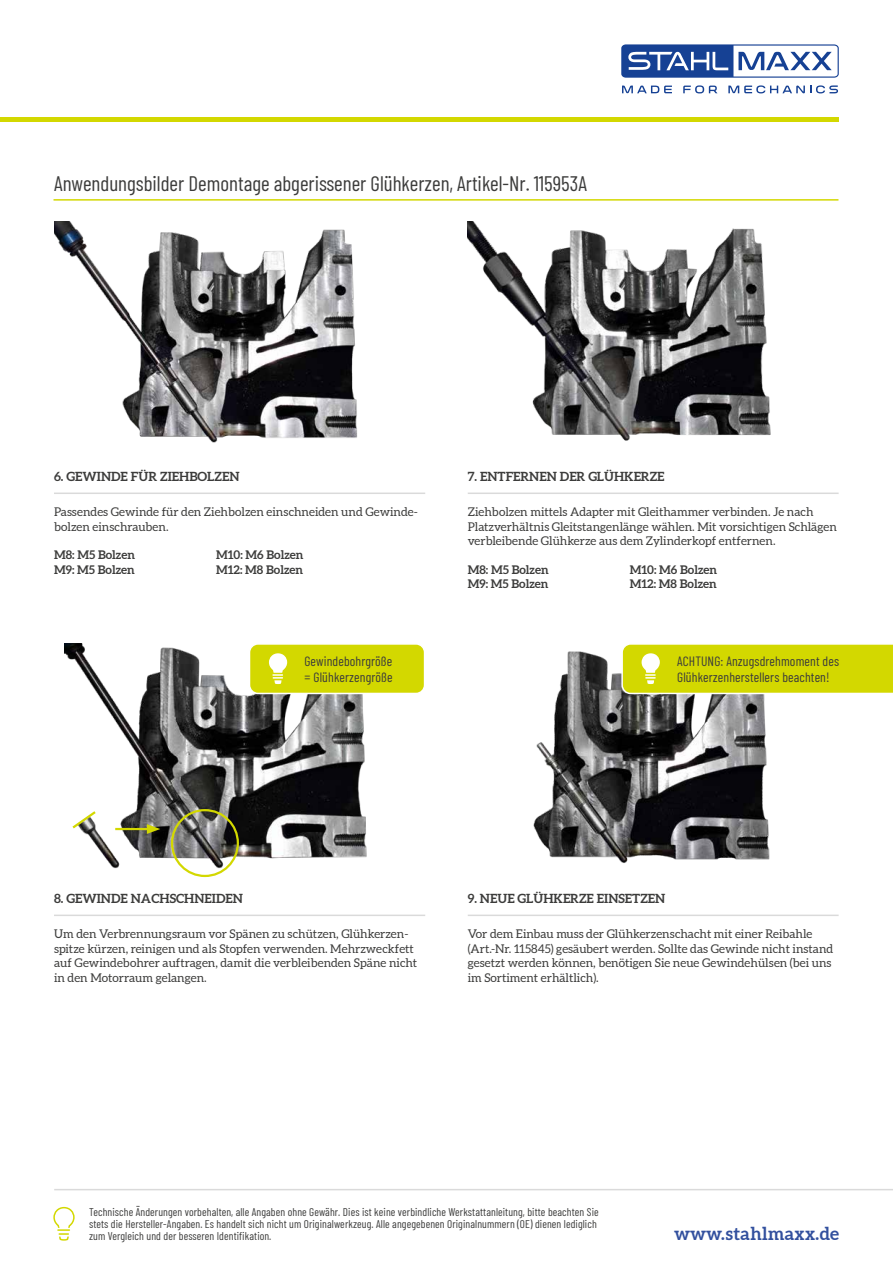
<style>
.page{position:relative;width:893px;height:1263px;background:#fff}
.page>*{position:absolute;margin:0;border:0;box-sizing:border-box;transform-origin:0 0}
.t1{font:21px "Barlow Condensed";color:#3c3c3b}
.t2{font:700 18px "Aleo";letter-spacing:.02em;color:#32509e}
.t3{font:13.5px "Barlow Condensed";letter-spacing:.01em;color:#3c3c3b}
.t4{font:700 12.75px "Aleo";color:#3c3c3b}
.t5{font:12px/14.4px "Aleo";color:#3c3c3b}
.t6{font:700 12px "Aleo";color:#3c3c3b}
.t7{font:11.25px/12px "Barlow Condensed";letter-spacing:.01em;color:#3c3c3b}
</style>
<div class="page">
<svg style="left:683px;top:85px;width:34px;height:8px"></svg>
<svg style="left:728px;top:85px;width:110px;height:8px"></svg>
<svg style="left:622px;top:86px;width:50px;height:7px"></svg>
<svg style="left:621px;top:44px;width:218px;height:34px"></svg>
<hr style="left:0;top:118px;width:839px;height:4px;background:#d3d800">
<hr style="left:54px;top:1189px;width:839px;height:1px;background:#dadada">
<svg style="left:53px;top:1206px;width:22px;height:35px"></svg>
<img style="left:65px;top:643px;width:302px;height:225px">
<img style="left:54px;top:221px;width:304px;height:222px">
<img style="left:468px;top:221px;width:303px;height:220px">
<hr style="left:54px;top:199px;width:784px;height:2px;background:#d3d800">
<hr style="left:54px;top:492px;width:371px;height:2px;background:#dadada">
<hr style="left:468px;top:492px;width:371px;height:2px;background:#dadada">
<img style="left:533px;top:651px;width:237px;height:212px">
<hr style="left:54px;top:914px;width:371px;height:2px;background:#dadada">
<hr style="left:468px;top:914px;width:371px;height:2px;background:#dadada">
<svg style="left:70px;top:809px;width:28px;height:22px"></svg>
<div style="left:171px;top:809px;width:68px;height:68px;border:2px solid #d3d800;border-radius:50%"></div>
<svg style="left:621px;top:644px;width:272px;height:50px;background:#d5da12"></svg>
<div style="left:249px;top:644px;width:176px;height:49px;background:#d3d800;border-radius:9px"></div>
<div style="left:249px;top:643px;width:176px;height:51px;border:2px solid #fff;border-radius:9px"></div>
<svg style="left:269px;top:653px;width:19px;height:32px"></svg>
<hr style="left:115px;top:828px;width:36px;height:2px;background:#d3d800">
<svg style="left:147px;top:824px;width:13px;height:10px"></svg>
<p class="t1" style="left:54px;top:169px;width:534px">Anwendungsbilder Demontage abgerissener Glühkerzen, Artikel-Nr. 115953A</p>
<p class="t4" style="left:54px;top:468px;width:187px">6. GEWINDE FÜR ZIEHBOLZEN</p>
<p class="t5" style="left:54px;top:505px;width:365px">Passendes Gewinde für den Ziehbolzen einschneiden und Gewinde&shy;bolzen einschrauben.</p>
<p class="t6" style="left:54px;top:548px;width:82px">M8: M5 Bolzen</p>
<p class="t6" style="left:216px;top:548px;width:89px">M10: M6 Bolzen</p>
<p class="t6" style="left:54px;top:562px;width:82px">M9: M5 Bolzen</p>
<p class="t6" style="left:216px;top:562px;width:88px">M12: M8 Bolzen</p>
<p class="t3" style="left:305px;top:651px;width:89px">Gewindebohrgröße</p>
<p class="t3" style="left:305px;top:668px;width:90px">= Glühkerzengröße</p>
<p class="t4" style="left:468px;top:468px;width:198px">7. ENTFERNEN DER GLÜHKERZE</p>
<p class="t5" style="left:468px;top:505px;width:371px">Ziehbolzen mittels Adapter mit Gleithammer verbinden. Je nach<br>Platzverhältnis Gleitstangenlänge wählen. Mit vorsichtigen Schlägen verbleibende Glühkerze aus dem Zylinderkopf entfernen.</p>
<p class="t6" style="left:468px;top:562px;width:82px">M8: M5 Bolzen</p>
<p class="t6" style="left:630px;top:562px;width:89px">M10: M6 Bolzen</p>
<p class="t6" style="left:468px;top:577px;width:82px">M9: M5 Bolzen</p>
<p class="t6" style="left:630px;top:577px;width:88px">M12: M8 Bolzen</p>
<p class="t3" style="left:677px;top:651px;width:163px">ACHTUNG: Anzugsdrehmoment des</p>
<p class="t3" style="left:677px;top:668px;width:154px">Glühkerzenherstellers beachten!</p>
<p class="t4" style="left:54px;top:890px;width:190px">8. GEWINDE NACHSCHNEIDEN</p>
<p class="t5" style="left:54px;top:927px;width:356px">Um den Verbrennungsraum vor Spänen zu schützen, Glühkerzen-</p>
<p class="t5" style="left:54px;top:942px;width:365px">spitze kürzen, reinigen und als Stopfen verwenden. Mehrzweckfett auf Gewindebohrer auftragen, damit die verbleibenden Späne nicht in den Motorraum gelangen.</p>
<p class="t4" style="left:468px;top:890px;width:199px">9. NEUE GLÜHKERZE EINSETZEN</p>
<p class="t5" style="left:468px;top:927px;width:367px">Vor dem Einbau muss der Glühkerzenschacht mit einer Reibahle (Art.-Nr. 115845) gesäubert werden. Sollte das Gewinde nicht instand gesetzt werden können, benötigen Sie neue Gewindehülsen (bei uns im Sortiment erhältlich).</p>
<p class="t7" style="left:89px;top:1205px;width:511px">Technische Änderungen vorbehalten, alle Angaben ohne Gewähr. Dies ist keine verbindliche Werkstattanleitung, bitte beachten Sie stets die Hersteller-Angaben. Es handelt sich nicht um Originalwerkzeug. Alle angegebenen Originalnummern (OE) dienen lediglich zum Vergleich und der besseren Identifikation.</p>
<h2 class="t2" style="left:674px;top:1223px;width:166px">www.stahlmaxx.de</h2>
</div>
